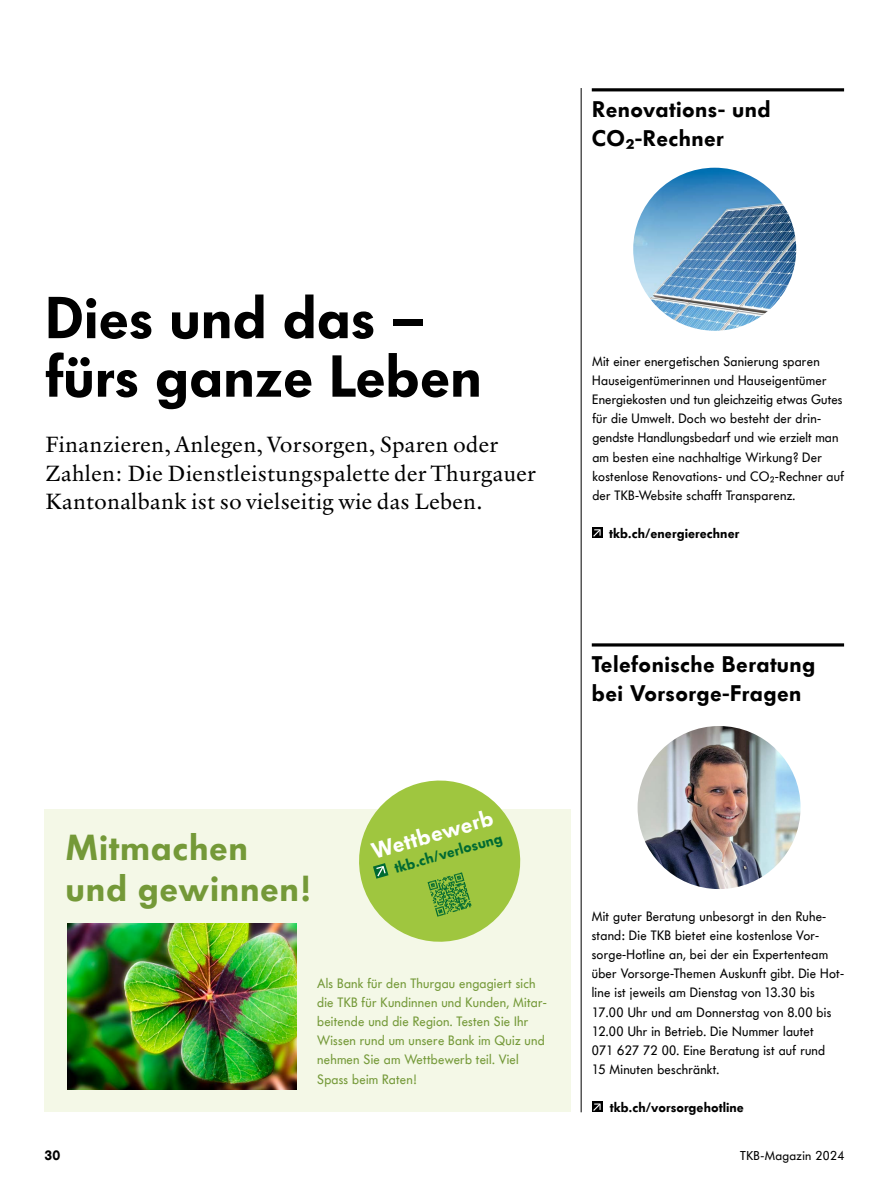
<style>
.page{position:relative;width:893px;height:1191px;background:#fff}
.page>*{position:absolute;margin:0;border:0;box-sizing:border-box;transform-origin:0 0}
.t1{font:600 58.5px/58.5px "Futura BQ";color:#000}
.t2{font:600 36px/40.5px "Futura BQ";letter-spacing:.02em;color:#749938}
.t3{font:22.5px/28.7px "Verdigris MVB Pro Text";letter-spacing:.02em;color:#000}
.t4{font:600 22.5px/28.7px "Futura BQ";letter-spacing:.02em;color:#000}
.t5{font:600 22.5px "Futura BQ";color:#fff}
.t6{font:600 15px "Futura BQ";color:#006a32}
.t7{font:13.5px/19.2px "Futura BQ";letter-spacing:.02em;color:#000}
.t8{font:13.5px/19.2px "Futura BQ";letter-spacing:.02em;color:#749938}
.t9{font:600 13.5px "Futura BQ";letter-spacing:.005em;color:#000}
.t10{font:12.75px "Futura BQ";letter-spacing:.03em;color:#000}
</style>
<div class="page">
<img style="left:638px;top:726px;width:163px;height:163px;border-radius:81px">
<img style="left:633px;top:168px;width:163px;height:163px;border-radius:81px">
<hr style="left:581px;top:88px;width:1px;height:1024px;background:#000">
<hr style="left:592px;top:643px;width:252px;height:3px;background:#000">
<div style="left:592px;top:1101px;width:10px;height:11px;background:#000"></div>
<svg style="left:593px;top:1103px;width:8px;height:8px"></svg>
<hr style="left:592px;top:88px;width:252px;height:3px;background:#000">
<div style="left:592px;top:527px;width:10px;height:11px;background:#000"></div>
<svg style="left:593px;top:529px;width:8px;height:8px"></svg>
<div style="left:44px;top:809px;width:526px;height:303px;background:#f4f8e7"></div>
<img style="left:67px;top:923px;width:229px;height:167px">
<svg style="left:359px;top:780px;width:162px;height:162px"></svg>
<h3 class="t4" style="left:592px;top:95px;width:180px">Renovations- und<br>CO₂-Rechner</h3>
<h1 class="t1" style="left:45px;top:288px;width:438px">Dies und das – fürs ganze Leben</h1>
<h3 class="t3" style="left:45px;top:429px;width:492px">Finanzieren, Anlegen, Vorsorgen, Sparen oder<br>Zahlen: Die Dienstleistungspalette der Thurgauer<br>Kantonalbank ist so vielseitig wie das Leben.</h3>
<p class="t7" style="left:592px;top:351px;width:254px">Mit einer energetischen Sanierung sparen Hauseigentümerinnen und Hauseigentümer Energiekosten und tun gleichzeitig etwas Gutes für die Umwelt. Doch wo besteht der drin&shy;gendste Handlungsbedarf und wie erzielt man am besten eine nachhaltige Wirkung? Der kostenlose Renovations- und CO₂-Rechner auf der TKB-Website schafft Transparenz.</p>
<p class="t9" style="left:609px;top:524px;width:131px">tkb.ch/energierechner</p>
<h2 class="t2" style="left:66px;top:827px;width:246px">Mitmachen und gewinnen!</h2>
<h3 class="t5" style="left:368px;top:837px;width:127px;rotate:-16deg">Wettbewerb</h3>
<p class="t6" style="left:392px;top:858px;width:113px;rotate:-16deg">tkb.ch/verlosung</p>
<p class="t8" style="left:317px;top:973px;width:231px">Als Bank für den Thurgau engagiert sich die TKB für Kundinnen und Kunden, Mitar&shy;beitende und die Region. Testen Sie Ihr Wissen rund um unsere Bank im Quiz und nehmen Sie am Wettbewerb teil. Viel Spass beim Raten!</p>
<h3 class="t4" style="left:592px;top:649px;width:225px">Telefonische Beratung bei Vorsorge-Fragen</h3>
<p class="t7" style="left:592px;top:906px;width:254px">Mit guter Beratung unbesorgt in den Ruhe&shy;stand: Die TKB bietet eine kostenlose Vor&shy;sorge-Hotline an, bei der ein Expertenteam über Vorsorge-Themen Auskunft gibt. Die Hot&shy;line ist jeweils am Dienstag von 13.30 bis 17.00 Uhr und am Donnerstag von 8.00 bis 12.00 Uhr in Betrieb. Die Nummer lautet<br>071 627 72 00. Eine Beratung ist auf rund<br>15 Minuten beschränkt.</p>
<p class="t9" style="left:610px;top:1098px;width:136px">tkb.ch/vorsorgehotline</p>
<p class="t9" style="left:45px;top:1146px;width:17px">30</p>
<p class="t10" style="left:740px;top:1146px;width:106px">TKB-Magazin 2024</p>
</div>
